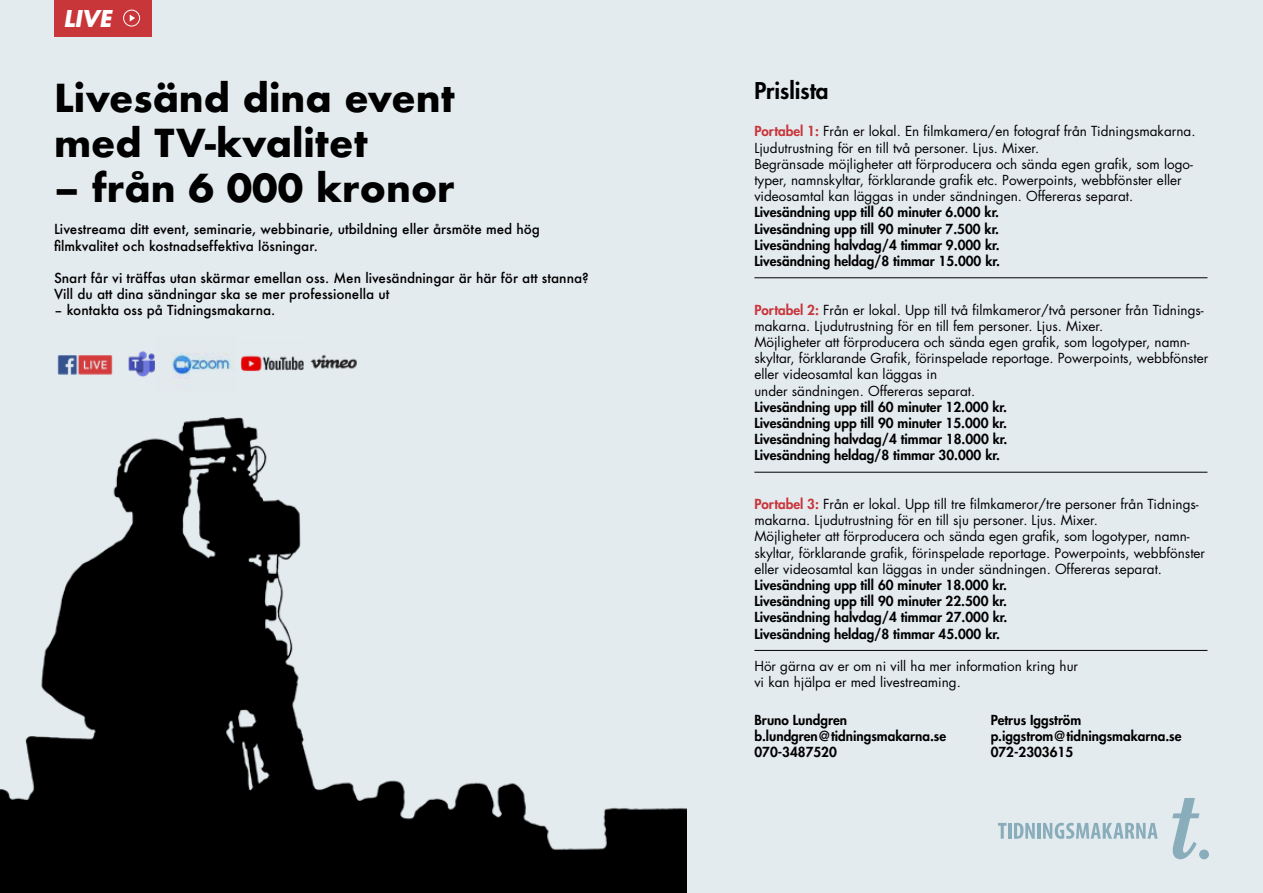
<style>
.page{position:relative;width:1263px;height:893px;background:#e4ebef}
.page>*{position:absolute;margin:0;border:0;box-sizing:border-box;transform-origin:0 0}
.t1{font:700 37.5px/45px "Futura";color:#000}
.t2{font:800 22.5px "Futura";color:#000}
.t3{font:italic 700 22.5px "Futura";color:#fff}
.t4{font:13.5px/16.2px "Futura";color:#000}
.t5{font:800 13.5px/16.2px "Futura";color:#000;text-align:justify}
.t6{font:500 13.5px/16.2px "Futura";color:#000}
.s1{font-weight:800;color:#c8363a}
</style>
<div class="page">
<img style="left:0;top:417px;width:687px;height:476px">
<hr style="left:754px;top:278px;width:453px;height:1px;background:#000">
<hr style="left:754px;top:472px;width:453px;height:1px;background:#000">
<hr style="left:754px;top:650px;width:453px;height:1px;background:#000">
<div style="left:54px;top:0;width:97px;height:37px;background:#c8363a"></div>
<div style="left:123px;top:10px;width:17px;height:17px;border:1px solid #fff;border-radius:50%"></div>
<svg style="left:130px;top:15px;width:5px;height:7px"></svg>
<img style="left:57px;top:355px;width:56px;height:20px">
<img style="left:128px;top:351px;width:27px;height:26px">
<img style="left:172px;top:352px;width:61px;height:31px">
<img style="left:240px;top:355px;width:64px;height:17px">
<svg style="left:1172px;top:798px;width:27px;height:61px"></svg>
<div style="left:1199px;top:849px;width:10px;height:10px;background:#89adbb;border-radius:50%"></div>
<svg style="left:998px;top:823px;width:8px;height:16px"></svg>
<hr style="left:1008px;top:823px;width:4px;height:16px;background:#89adbb">
<svg style="left:1014px;top:823px;width:21px;height:16px"></svg>
<hr style="left:1037px;top:823px;width:3px;height:16px;background:#89adbb">
<svg style="left:1043px;top:823px;width:115px;height:16px"></svg>
<img style="left:310px;top:355px;width:47px;height:14px">
<h2 class="t3" style="left:63px;top:3px;width:50px">LIVE</h2>
<h1 class="t1" style="left:54px;top:75px;width:402px">Livesänd dina event med TV-kvalitet</h1>
<h1 class="t1" style="left:54px;top:165px;width:402px">– från 6 000 kronor</h1>
<p class="t6" style="left:54px;top:221px;width:487px">Livestreama ditt event, seminarie, webbinarie, utbildning eller årsmöte med hög filmkvalitet och kostnadseffektiva lösningar.</p>
<p class="t6" style="left:54px;top:270px;width:536px">Snart får vi träffas utan skärmar emellan oss. Men livesändningar är här för att stanna?<br>Vill du att dina sändningar ska se mer professionella ut</p>
<p class="t6" style="left:54px;top:302px;width:223px">– kontakta oss på Tidningsmakarna.</p>
<h2 class="t2" style="left:754px;top:76px;width:76px">Prislista</h2>
<p class="t4" style="left:754px;top:123px;width:443px"><span class="s1">Portabel 1:</span> Från er lokal. En filmkamera/en fotograf från Tidningsmakarna.<br>Ljudutrustning för en till två personer. Ljus. Mixer.<br>Begränsade möjligheter att förproducera och sända egen grafik, som logo&shy;typer, namnskyltar, förklarande grafik etc. Powerpoints, webbfönster eller videosamtal kan läggas in under sändningen. Offereras separat.</p>
<p class="t5" style="left:754px;top:204px;width:247px">Livesändning upp till 60 minuter 6.000 kr.<br>Livesändning upp till 90 minuter 7.500 kr.<br>Livesändning halvdag/4 timmar 9.000 kr.<br>Livesändning heldag/8 timmar 15.000 kr.</p>
<p class="t4" style="left:754px;top:302px;width:455px"><span class="s1">Portabel 2:</span> Från er lokal. Upp till två filmkameror/två personer från Tidnings&shy;makarna. Ljudutrustning för en till fem personer. Ljus. Mixer.<br>Möjligheter att förproducera och sända egen grafik, som logotyper, namn&shy;skyltar, förklarande Grafik, förinspelade reportage. Powerpoints, webbfönster eller videosamtal kan läggas in<br>under sändningen. Offereras separat.</p>
<p class="t5" style="left:754px;top:399px;width:254px">Livesändning upp till 60 minuter 12.000 kr.<br>Livesändning upp till 90 minuter 15.000 kr.<br>Livesändning halvdag/4 timmar 18.000 kr.<br>Livesändning heldag/8 timmar 30.000 kr.</p>
<p class="t4" style="left:754px;top:496px;width:452px"><span class="s1">Portabel 3:</span> Från er lokal. Upp till tre filmkameror/tre personer från Tidnings&shy;makarna. Ljudutrustning för en till sju personer. Ljus. Mixer.<br>Möjligheter att förproducera och sända egen grafik, som logotyper, namn&shy;skyltar, förklarande grafik, förinspelade reportage. Powerpoints, webbfönster eller videosamtal kan läggas in under sändningen. Offereras separat.</p>
<p class="t5" style="left:754px;top:577px;width:254px">Livesändning upp till 60 minuter 18.000 kr.<br>Livesändning upp till 90 minuter 22.500 kr.<br>Livesändning halvdag/4 timmar 27.000 kr.<br>Livesändning heldag/8 timmar 45.000 kr.</p>
<p class="t4" style="left:754px;top:658px;width:325px">Hör gärna av er om ni vill ha mer information kring hur vi kan hjälpa er med livestreaming.</p>
<p class="t5" style="left:754px;top:712px;width:193px;text-align:left">Bruno Lundgren b.lundgren@tidningsmakarna.se<br>070-3487520</p>
<p class="t5" style="left:991px;top:712px;width:192px;text-align:left">Petrus Iggström p.iggstrom@tidningsmakarna.se<br>072-2303615</p>
</div>
